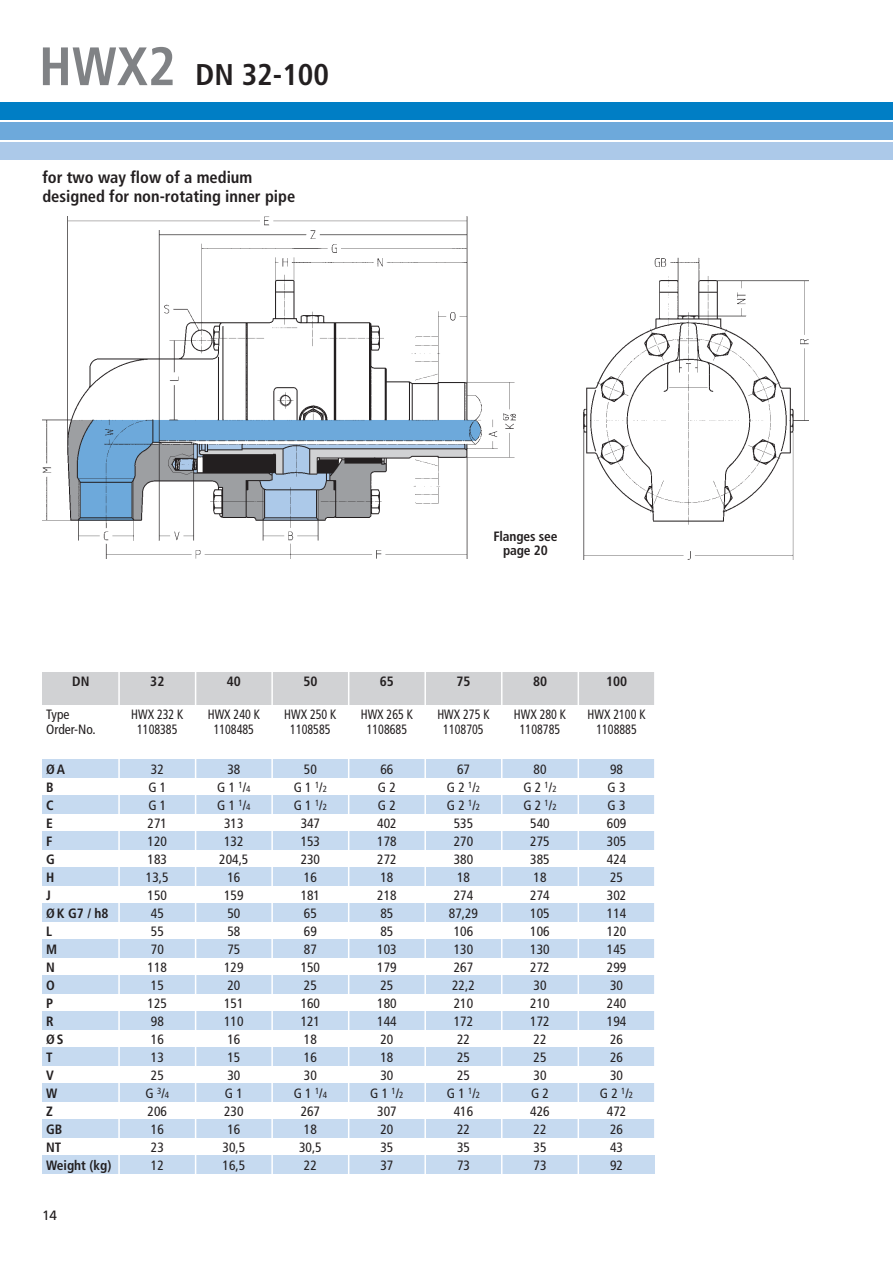
<style>
.page{position:relative;width:893px;height:1263px;background:#fff}
.page>*{position:absolute;margin:0;border:0;box-sizing:border-box;transform-origin:0 0}
.t1{font:700 condensed 30px "Frutiger";color:#231f20}
.t2{font:700 condensed 16.5px/19.5px "Frutiger";color:#231f20}
.t3{font:condensed 13.5px/18px "Frutiger";color:#231f20;text-align:center}
.t4{font:condensed 13.5px/14.7px "Frutiger";color:#231f20;text-align:center;scale:.89 1}
.t5{font:700 condensed 13.5px/18px "Frutiger";color:#231f20}
.t6{font:13.5px "Frutiger";color:#231f20}
.s1{font-size:54px;color:#808285}
.s2{font-size:8.85px}
</style>
<div class="page">
<div style="left:0;top:102px;width:893px;height:18px;background:#007ec5"></div>
<div style="left:0;top:122px;width:893px;height:18px;background:#6da9db"></div>
<div style="left:0;top:142px;width:893px;height:18px;background:#acc9e9"></div>
<div style="left:43px;top:672px;width:612px;height:33px;background:#d1d2d4"></div>
<hr style="left:118px;top:665px;width:2px;height:130px;background:#fff">
<hr style="left:195px;top:665px;width:1px;height:130px;background:#fff">
<hr style="left:271px;top:665px;width:2px;height:130px;background:#fff">
<hr style="left:348px;top:665px;width:1px;height:130px;background:#fff">
<hr style="left:424px;top:665px;width:2px;height:130px;background:#fff">
<hr style="left:501px;top:665px;width:1px;height:130px;background:#fff">
<hr style="left:578px;top:665px;width:1px;height:130px;background:#fff">
<hr style="left:654px;top:665px;width:2px;height:130px;background:#fff">
<div style="left:43px;top:760px;width:612px;height:18px;background:#c6daf0"></div>
<div style="left:43px;top:796px;width:612px;height:18px;background:#c6daf0"></div>
<div style="left:43px;top:832px;width:612px;height:18px;background:#c6daf0"></div>
<div style="left:43px;top:868px;width:612px;height:18px;background:#c6daf0"></div>
<div style="left:43px;top:904px;width:612px;height:18px;background:#c6daf0"></div>
<div style="left:43px;top:940px;width:612px;height:18px;background:#c6daf0"></div>
<div style="left:43px;top:976px;width:612px;height:18px;background:#c6daf0"></div>
<div style="left:43px;top:1012px;width:612px;height:18px;background:#c6daf0"></div>
<div style="left:43px;top:1048px;width:612px;height:18px;background:#c6daf0"></div>
<div style="left:43px;top:1084px;width:612px;height:18px;background:#c6daf0"></div>
<div style="left:43px;top:1120px;width:612px;height:18px;background:#c6daf0"></div>
<div style="left:43px;top:1156px;width:612px;height:18px;background:#c6daf0"></div>
<hr style="left:118px;top:753px;width:2px;height:433px;background:#fff">
<hr style="left:195px;top:753px;width:1px;height:433px;background:#fff">
<hr style="left:271px;top:753px;width:2px;height:433px;background:#fff">
<hr style="left:348px;top:753px;width:1px;height:433px;background:#fff">
<hr style="left:424px;top:753px;width:2px;height:433px;background:#fff">
<hr style="left:501px;top:753px;width:1px;height:433px;background:#fff">
<hr style="left:578px;top:753px;width:1px;height:433px;background:#fff">
<hr style="left:654px;top:753px;width:2px;height:389px;background:#fff">
<img style="left:43px;top:217px;width:473px;height:342px">
<img style="left:583px;top:257px;width:225px;height:302px">
<h1 class="t1" style="left:39px;top:63px;width:292px"><span class="s1">HWX2</span> DN 32-100</h1>
<p class="t2" style="left:42px;top:168px;width:254px">for two way flow of a medium designed for non-rotating inner pipe</p>
<p class="t5" style="left:493px;top:531px;width:66px;line-height:13.5px;text-align:center">Flanges see page 20</p>
<p class="t5" style="left:72px;top:673px;width:19px">DN</p>
<p class="t3" style="left:46px;top:708px;width:51px;line-height:15px;text-align:left">Type<br>Order-No.</p>
<p class="t5" style="left:46px;top:761px;width:67px">ØA<br>B<br>C<br>E<br>F<br>G<br>H<br>J<br>Ø K G7 / h8<br>L<br>M<br>N<br>O<br>P<br>R<br>ØS<br>T<br>V<br>W<br>Z<br>GB<br>NT<br>Weight (kg)</p>
<p class="t6" style="left:42px;top:1210px;width:17px">14</p>
<p class="t5" style="left:150px;top:673px;width:16px">32</p>
<p class="t4" style="left:131px;top:708px;width:60px">HWX 232 K<br>1108385</p>
<p class="t5" style="left:227px;top:673px;width:16px">40</p>
<p class="t4" style="left:208px;top:708px;width:60px">HWX 240 K<br>1108485</p>
<p class="t5" style="left:303px;top:673px;width:16px">50</p>
<p class="t4" style="left:284px;top:708px;width:60px">HWX 250 K<br>1108585</p>
<p class="t5" style="left:380px;top:673px;width:16px">65</p>
<p class="t4" style="left:361px;top:708px;width:60px">HWX 265 K<br>1108685</p>
<p class="t5" style="left:456px;top:673px;width:16px">75</p>
<p class="t4" style="left:437px;top:708px;width:60px">HWX 275 K<br>1108705</p>
<p class="t5" style="left:533px;top:673px;width:16px">80</p>
<p class="t4" style="left:514px;top:708px;width:60px">HWX 280 K<br>1108785</p>
<p class="t5" style="left:606px;top:673px;width:23px">100</p>
<p class="t4" style="left:588px;top:708px;width:67px">HWX 2100 K<br>1108885</p>
<p class="t3" style="left:146px;top:761px;width:25px">32<br>G 1<br>G 1<br>271<br>120<br>183<br>13,5<br>150<br>45<br>55<br>70<br>118<br>15<br>125<br>98<br>16<br>13<br>25<br>G <sup>3</sup>/<span class="s2">4<br></span>206<br>16<br>23<br>12</p>
<p class="t3" style="left:217px;top:761px;width:35px">38<br>G 1 <sup>1</sup>/<span class="s2">4<br></span>G 1 <sup>1</sup>/<span class="s2">4<br></span>313<br>132<br>204,5<br>16<br>159<br>50<br>58<br>75<br>129<br>20<br>151<br>110<br>16<br>15<br>30<br>G 1<br>230<br>16<br>30,5<br>16,5</p>
<p class="t3" style="left:294px;top:761px;width:35px">50<br>G 1 <sup>1</sup>/<span class="s2">2<br></span>G 1 <sup>1</sup>/<span class="s2">2<br></span>347<br>153<br>230<br>16<br>181<br>65<br>69<br>87<br>150<br>25<br>160<br>121<br>18<br>16<br>30<br>G 1 <sup>1</sup>/<span class="s2">4<br></span>267<br>18<br>30,5<br>22</p>
<p class="t3" style="left:370px;top:761px;width:35px">66<br>G 2<br>G 2<br>402<br>178<br>272<br>18<br>218<br>85<br>85<br>103<br>179<br>25<br>180<br>144<br>20<br>18<br>30<br>G 1 <sup>1</sup>/<span class="s2">2<br></span>307<br>20<br>35<br>37</p>
<p class="t3" style="left:447px;top:761px;width:35px">67<br>G 2 <sup>1</sup>/<span class="s2">2<br></span>G 2 <sup>1</sup>/<span class="s2">2<br></span>535<br>270<br>380<br>18<br>274<br>87,29<br>106<br>130<br>267<br>22,2<br>210<br>172<br>22<br>25<br>25<br>G 1 <sup>1</sup>/<span class="s2">2<br></span>416<br>22<br>35<br>73</p>
<p class="t3" style="left:523px;top:761px;width:35px">80<br>G 2 <sup>1</sup>/<span class="s2">2<br></span>G 2 <sup>1</sup>/<span class="s2">2<br></span>540<br>275<br>385<br>18<br>274<br>105<br>106<br>130<br>272<br>30<br>210<br>172<br>22<br>25<br>30<br>G 2<br>426<br>22<br>35<br>73</p>
<p class="t3" style="left:600px;top:761px;width:35px">98<br>G 3<br>G 3<br>609<br>305<br>424<br>25<br>302<br>114<br>120<br>145<br>299<br>30<br>240<br>194<br>26<br>26<br>30<br>G 2 <sup>1</sup>/<span class="s2">2<br></span>472<br>26<br>43<br>92</p>
</div>
